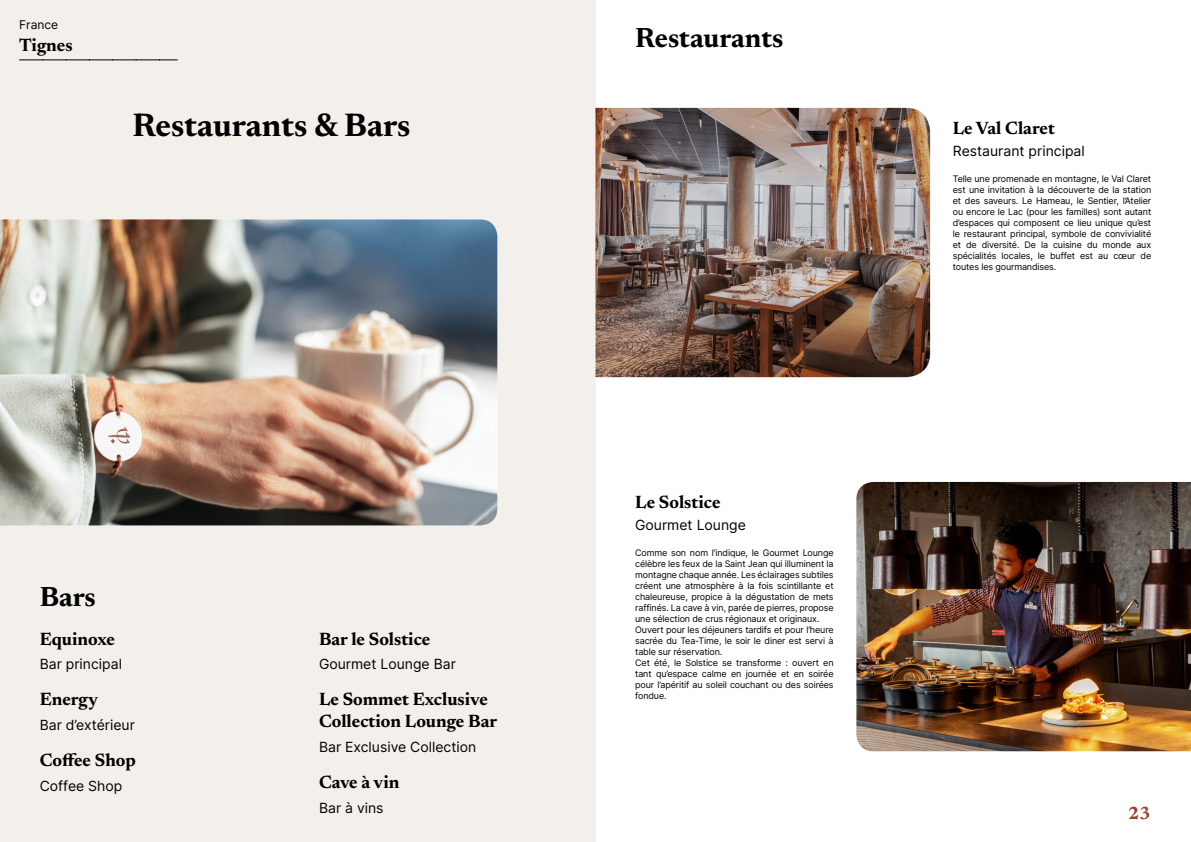
<style>
.page{position:relative;width:1191px;height:842px;background:#fff}
.page>*{position:absolute;margin:0;border:0;box-sizing:border-box;transform-origin:0 0}
.t1{font:700 33px "Newsreader 24 pt";color:#000}
.t2{font:700 28px "Newsreader 24 pt";color:#000}
.t3{font:700 18px/22px "Newsreader 24 pt";color:#000}
.t4{font:700 18px "Newsreader 24 pt";color:#9d432c}
.t5{font:14px "Inter";color:#000}
.t6{font:12px "Inter";color:#000}
.t7{font:9px/11px "Inter";letter-spacing:-.015em;color:#000;text-align:justify}
</style>
<div class="page">
<div style="left:0;top:0;width:595px;height:842px;background:#f3f0ec"></div>
<img style="left:0;top:219px;width:497px;height:306px">
<img style="left:595px;top:108px;width:335px;height:269px">
<img style="left:856px;top:482px;width:335px;height:269px">
<svg style="left:20px;top:60px;width:157px;height:1px"></svg>
<h3 class="t6" style="left:19px;top:15px;width:40px">France</h3>
<h3 class="t3" style="left:19px;top:33px;width:55px">Tignes</h3>
<h1 class="t1" style="left:133px;top:101px;width:279px">Restaurants &amp; Bars</h1>
<h2 class="t2" style="left:40px;top:576px;width:58px">Bars</h2>
<h3 class="t3" style="left:40px;top:627px;width:77px">Equinoxe</h3>
<h3 class="t5" style="left:40px;top:654px;width:84px">Bar principal</h3>
<h3 class="t3" style="left:40px;top:687px;width:60px">Energy</h3>
<h3 class="t5" style="left:40px;top:715px;width:97px">Bar d’extérieur</h3>
<h3 class="t3" style="left:40px;top:748px;width:98px">Coffee Shop</h3>
<h3 class="t5" style="left:40px;top:775px;width:84px">Coffee Shop</h3>
<h3 class="t3" style="left:319px;top:627px;width:113px">Bar le Solstice</h3>
<h3 class="t5" style="left:319px;top:654px;width:138px">Gourmet Lounge Bar</h3>
<h3 class="t3" style="left:319px;top:687px;width:180px">Le Sommet Exclusive<br>Collection Lounge Bar</h3>
<h3 class="t5" style="left:319px;top:737px;width:159px">Bar Exclusive Collection</h3>
<h3 class="t3" style="left:319px;top:770px;width:82px">Cave à vin</h3>
<h3 class="t5" style="left:319px;top:797px;width:66px">Bar à vins</h3>
<h2 class="t2" style="left:635px;top:18px;width:150px">Restaurants</h2>
<h3 class="t3" style="left:635px;top:490px;width:87px">Le Solstice</h3>
<h3 class="t5" style="left:635px;top:515px;width:112px">Gourmet Lounge</h3>
<p class="t7" style="left:635px;top:547px;width:200px;text-align:left">Comme son nom l’indique, le Gourmet Lounge célèbre les feux de la Saint Jean qui illuminent la montagne chaque année. Les éclairages subtiles créent une atmosphère à la fois scintillante et chaleureuse, propice à la dégustation de mets raffinés. La cave à vin, parée de pierres, propose une sélection de crus régionaux et originaux.<br>Ouvert pour les déjeuners tardifs et pour l’heure sacrée du Tea-Time, le soir le diner est servi à table sur réservation.<br>Cet été, le Solstice se transforme : ouvert en tant qu’espace calme en journée et en soirée pour l’apéritif au soleil couchant ou des soirées fondue.</p>
<h3 class="t3" style="left:952px;top:116px;width:104px">Le Val Claret</h3>
<h3 class="t5" style="left:952px;top:141px;width:133px">Restaurant principal</h3>
<p class="t7" style="left:952px;top:173px;width:200px">Telle une promenade en montagne, le Val Claret est une invitation à la découverte de la station et des saveurs. Le Hameau, le Sentier, l’Atelier ou encore le Lac (pour les familles) sont autant d’espaces qui composent ce lieu unique qu’est le restaurant principal, symbole de convivialité et de diversité. De la cuisine du monde aux spécialités locales, le buffet est au cœur de toutes les gourmandises.</p>
<h3 class="t4" style="left:1128px;top:800px;width:24px">23</h3>
</div>
